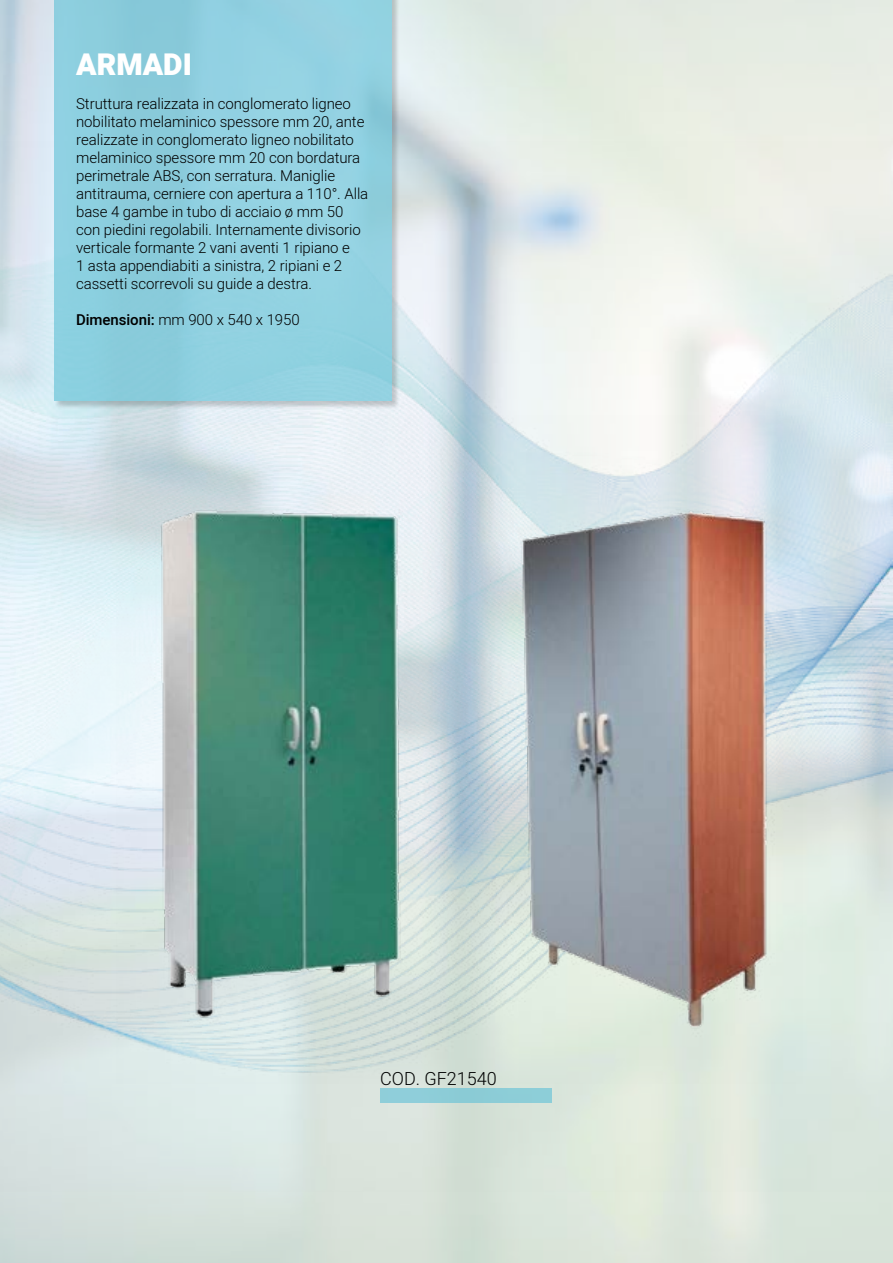
<style>
.page{position:relative;width:893px;height:1263px;background:#fff}
.page>*{position:absolute;margin:0;border:0;box-sizing:border-box;transform-origin:0 0}
.t1{font:900 30px "Heebo";color:#fff}
.t2{font:300 18px "Heebo";color:#000101}
.t3{font:300 15px/18px "Heebo";letter-spacing:-.005em;color:#000}
.s1{font-weight:500}
</style>
<div class="page">
<img style="left:0;top:0;width:893px;height:1263px">
<img style="left:0;top:142px;width:892px;height:1049px">
<div style="left:54px;top:0;width:345px;height:409px;background:#000;opacity:.3"></div>
<div style="left:54px;top:0;width:337px;height:401px;background:#90d1e1"></div>
<img style="left:117px;top:415px;width:686px;height:668px">
<div style="left:380px;top:1088px;width:172px;height:15px;background:#8dcdd7"></div>
<h1 class="t1" style="left:76px;top:44px;width:117px">ARMADI</h1>
<p class="t3" style="left:76px;top:94px;width:294px">Struttura realizzata in conglomerato ligneo nobilitato melaminico spessore mm 20, ante realizzate in conglomerato ligneo nobilitato melaminico spessore mm 20 con bordatura perimetrale ABS, con serratura. Maniglie antitrauma, cerniere con apertura a 110°. Alla base 4 gambe in tubo di acciaio ø mm 50 con piedini regolabili. Internamente divisorio verticale formante 2 vani aventi 1 ripiano e<br>1 asta appendiabiti a sinistra, 2 ripiani e 2 cassetti scorrevoli su guide a destra.</p>
<p class="t3" style="left:76px;top:310px;width:225px"><span class="s1">Dimensioni:</span> mm 900 x 540 x 1950</p>
<p class="t2" style="left:380px;top:1066px;width:118px">COD. GF21540</p>
</div>
